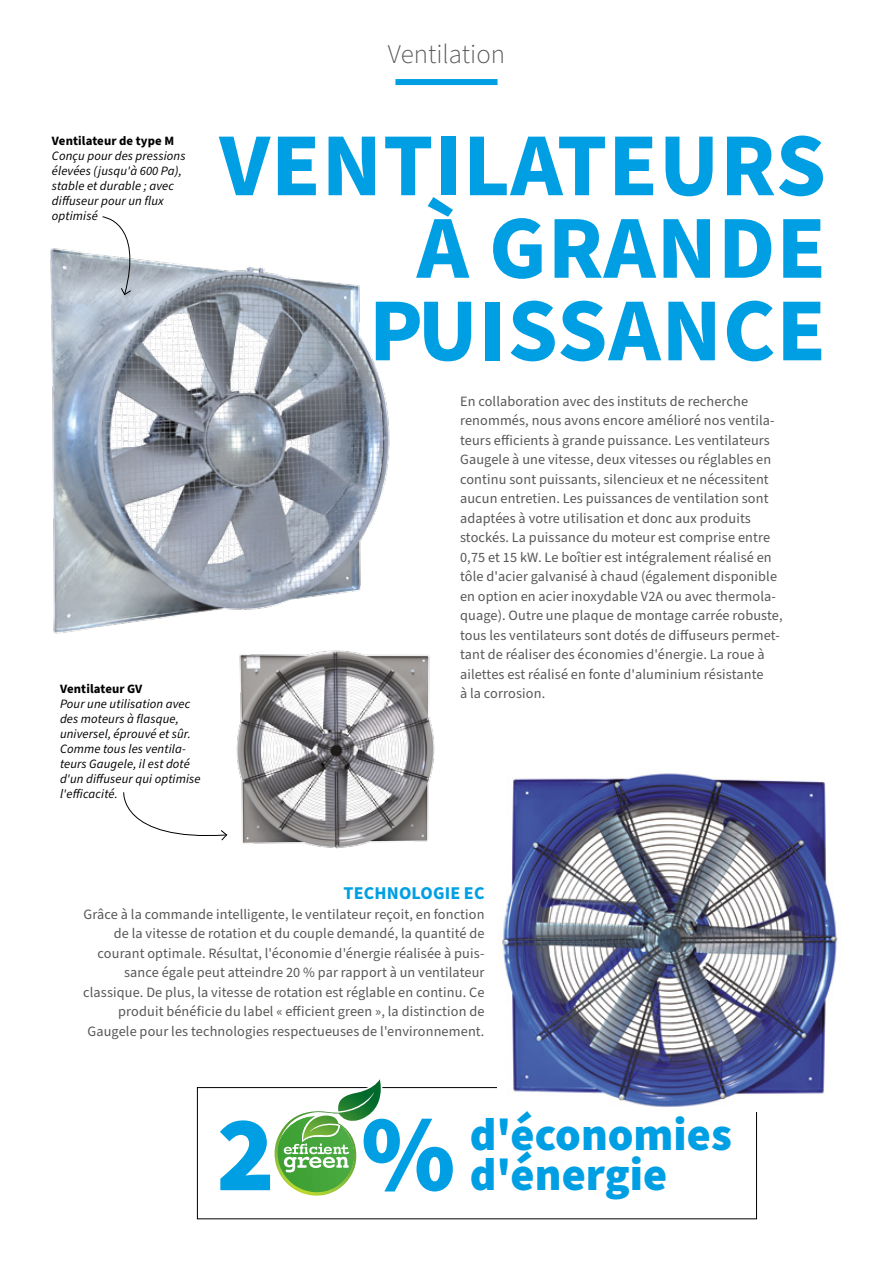
<style>
.page{position:relative;width:893px;height:1263px;background:#fff}
.page>*{position:absolute;margin:0;border:0;box-sizing:border-box;transform-origin:0 0}
.t1{font:900 108px "Source Sans Pro";color:#009fe3}
.t2{font:700 90px/82.5px "Source Sans Pro";letter-spacing:.015em;color:#009fe3;text-align:right}
.t3{font:900 46.05px "Source Sans Pro";color:#009fe3}
.t4{font:300 27px "Source Sans Pro";color:#575756}
.t5{font:700 18px "Source Sans Pro";letter-spacing:.01em;color:#009fe3}
.t6{font:14.25px/19.5px "Source Sans Pro";letter-spacing:.01em;color:#575756;text-align:right}
.t7{font:italic 12.75px/15px "Source Sans Pro";letter-spacing:.01em;color:#000}
.t8{font:700 12.75px "Source Sans Pro";letter-spacing:.01em;color:#000}
</style>
<div class="page">
<div style="left:197px;top:1087px;width:560px;height:132px;border:1px solid #000"></div>
<div style="left:395px;top:79px;width:102px;height:6px;background:#009fe3"></div>
<img style="left:50px;top:248px;width:340px;height:386px">
<img style="left:497px;top:773px;width:341px;height:338px">
<img style="left:236px;top:650px;width:199px;height:199px">
<svg style="left:102px;top:216px;width:42px;height:80px"></svg>
<svg style="left:123px;top:792px;width:105px;height:49px"></svg>
<svg style="left:273px;top:1079px;width:114px;height:117px"></svg>
<h3 class="t4" style="left:388px;top:36px;width:119px">Ventilation</h3>
<p class="t8" style="left:52px;top:132px;width:124px">Ventilateur de type M</p>
<p class="t7" style="left:52px;top:149px;width:135px">Conçu pour des pressions élevées (jusqu'à 600 Pa), stable et durable ; avec diffuseur pour un flux optimisé</p>
<p class="t8" style="left:60px;top:680px;width:84px">Ventilateur GV</p>
<p class="t7" style="left:60px;top:696px;width:142px">Pour une utilisation avec des moteurs à flasque, universel, éprouvé et sûr.<br>Comme tous les ventila&shy;teurs Gaugele, il est doté d'un diffuseur qui optimise l'efficacité.</p>
<h2 class="t2" style="left:219px;top:126px;width:608px">VENTILATEURS<br>À GRANDE<br>PUISSANCE</h2>
<p class="t6" style="left:460px;top:392px;width:324px;text-align:left">En collaboration avec des instituts de recherche renommés, nous avons encore amélioré nos ventila&shy;teurs efficients à grande puissance. Les ventilateurs Gaugele à une vitesse, deux vitesses ou réglables en continu sont puissants, silencieux et ne nécessitent aucun entretien. Les puissances de ventilation sont adaptées à votre utilisation et donc aux produits stockés. La puissance du moteur est comprise entre 0,75 et 15 kW. Le boîtier est intégralement réalisé en tôle d'acier galvanisé à chaud (également disponible en option en acier inoxydable V2A ou avec thermola&shy;quage). Outre une plaque de montage carrée robuste, tous les ventilateurs sont dotés de diffuseurs permet&shy;tant de réaliser des économies d'énergie. La roue à ailettes est réalisé en fonte d'aluminium résistante<br>à la corrosion.</p>
<p class="t5" style="left:344px;top:881px;width:142px">TECHNOLOGIE EC</p>
<p class="t6" style="left:83px;top:905px;width:403px">Grâce à la commande intelligente, le ventilateur reçoit, en fonction de la vitesse de rotation et du couple demandé, la quantité de courant optimale. Résultat, l'économie d'énergie réalisée à puis&shy;sance égale peut atteindre 20 % par rapport à un ventilateur classique. De plus, la vitesse de rotation est réglable en continu. Ce produit bénéficie du label « efficient green », la distinction de Gaugele pour les technologies respectueuses de l'environnement.</p>
<h1 class="t1" style="left:216px;top:1079px;width:240px">2 %</h1>
<h3 class="t3" style="left:470px;top:1103px;width:264px">d'économies</h3>
<h3 class="t3" style="left:470px;top:1143px;width:199px">d'énergie</h3>
</div>
